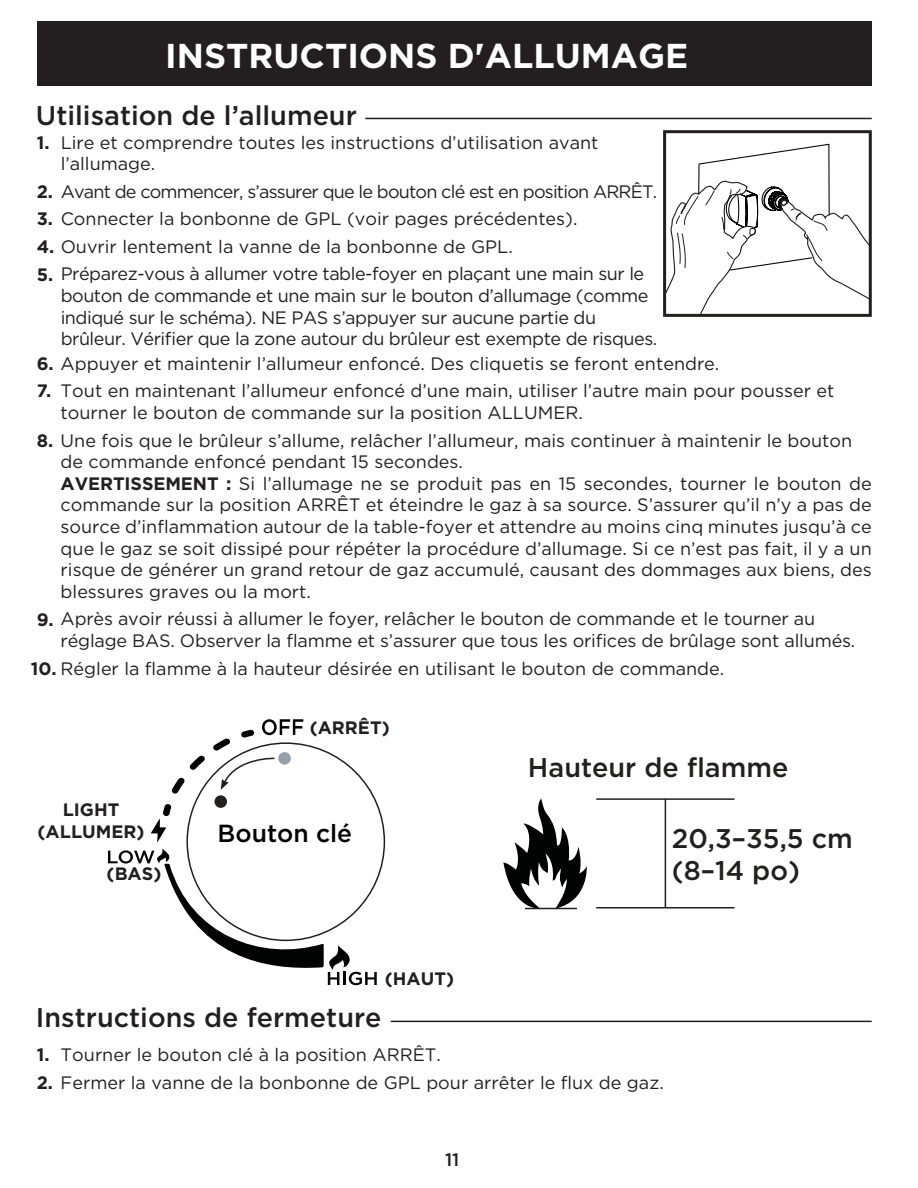
<style>
.page{position:relative;width:918px;height:1188px;background:#fff}
.page>*{position:absolute;margin:0;border:0;box-sizing:border-box;transform-origin:0 0}
.t1{font:700 34.5px "Gotham";color:#fff}
.t2{font:500 27px "Gotham";color:#231f20}
.t3{font:500 27px/32.4px "Gotham";color:#221f1f}
.t4{font:500 24.75px "Gotham";color:#000}
.t5{font:18px/21.6px "Gotham";color:#231f20}
.t6{font:18px/21.6px "Gotham";letter-spacing:-.025em;color:#231f20}
.t7{font:18px "Gotham";letter-spacing:-.045em;color:#231f20}
.t8{font:700 18px/21.6px "Gotham";color:#231f20;text-align:center}
.t9{font:500 18px "Gotham";color:#231f20}
.s1{font-weight:700}
</style>
<div class="page">
<div style="left:37px;top:21px;width:834px;height:65px;background:#231f20"></div>
<hr style="left:365px;top:118px;width:507px;height:1px;background:#221f1f">
<svg style="left:663px;top:130px;width:209px;height:187px"></svg>
<hr style="left:698px;top:164px;width:2px;height:30px;background:#010202">
<svg style="left:503px;top:798px;width:84px;height:112px"></svg>
<svg style="left:108px;top:849px;width:269px;height:136px"></svg>
<svg style="left:151px;top:804px;width:21px;height:38px"></svg>
<div style="left:187px;top:743px;width:197px;height:197px;background:#fff;border-radius:50%"></div>
<div style="left:214px;top:795px;width:13px;height:13px;background:#221f1f;border-radius:50%"></div>
<hr style="left:665px;top:800px;width:1px;height:107px;background:#221f1f">
<hr style="left:596px;top:798px;width:139px;height:2px;background:#221f1f">
<hr style="left:596px;top:907px;width:139px;height:2px;background:#221f1f">
<hr style="left:525px;top:908px;width:52px;height:1px;background:#221f1f">
<svg style="left:171px;top:719px;width:132px;height:75px"></svg>
<hr style="left:391px;top:1021px;width:481px;height:1px;background:#221f1f">
<h1 class="t1" style="left:165px;top:33px;width:524px">INSTRUCTIONS D'ALLUMAGE</h1>
<h2 class="t2" style="left:36px;top:97px;width:322px">Utilisation de l’allumeur</h2>
<p class="t8" style="left:37px;top:131px;width:14px">1.</p>
<p class="t7" style="left:37px;top:180px;width:622px"><span class="s1">2.</span> Avant de commencer, s’assurer que le bouton clé est en position ARRÊT.</p>
<p class="t5" style="left:37px;top:208px;width:542px"><span class="s1">3.</span> Connecter la bonbonne de GPL (voir pages précédentes).</p>
<p class="t5" style="left:37px;top:235px;width:478px"><span class="s1">4.</span> Ouvrir lentement la vanne de la bonbonne de GPL.</p>
<p class="t6" style="left:37px;top:263px;width:609px"><span class="s1">5.</span> Préparez-vous à allumer votre table-foyer en plaçant une main sur le</p>
<p class="t5" style="left:61px;top:131px;width:539px">Lire et comprendre toutes les instructions d’utilisation avant l’allumage.</p>
<p class="t6" style="left:61px;top:285px;width:598px">bouton de commande et une main sur le bouton d’allumage (comme indiqué sur le schéma). NE PAS s’appuyer sur aucune partie du brûleur. Vérifier que la zone autour du brûleur est exempte de risques.</p>
<p class="t5" style="left:61px;top:380px;width:775px">Tout en maintenant l’allumeur enfoncé d’une main, utiliser l’autre main pour pousser et tourner le bouton de commande sur la position ALLUMER.</p>
<p class="t5" style="left:61px;top:451px;width:813px">de commande enfoncé pendant 15 secondes.<br><span class="s1">AVERTISSEMENT :</span> Si l’allumage ne se produit pas en 15 secondes, tourner le bouton de commande sur la position ARRÊT et éteindre le gaz à sa source. S’assurer qu’il n’y a pas de source d’inflammation autour de la table-foyer et attendre au moins cinq minutes jusqu’à ce que le gaz se soit dissipé pour répéter la procédure d’allumage. Si ce n’est pas fait, il y a un risque de générer un grand retour de gaz accumulé, causant des dommages aux biens, des blessures graves ou la mort.</p>
<p class="t5" style="left:61px;top:629px;width:796px">réglage BAS. Observer la flamme et s’assurer que tous les orifices de brûlage sont allumés.</p>
<p class="t5" style="left:37px;top:349px;width:684px;line-height:27.5px"><span class="s1">6.</span> Appuyer et maintenir l’allumeur enfoncé. Des cliquetis se feront entendre.<br><span class="s1">7.</span></p>
<p class="t5" style="left:37px;top:429px;width:817px"><span class="s1">8.</span> Une fois que le brûleur s’allume, relâcher l’allumeur, mais continuer à maintenir le bouton</p>
<p class="t5" style="left:37px;top:608px;width:780px"><span class="s1">9.</span> Après avoir réussi à allumer le foyer, relâcher le bouton de commande et le tourner au</p>
<p class="t5" style="left:31px;top:657px;width:695px"><span class="s1">10.</span> Régler la flamme à la hauteur désirée en utilisant le bouton de commande.</p>
<p class="t8" style="left:38px;top:799px;width:108px">LIGHT (ALLUMER)</p>
<p class="t8" style="left:107px;top:863px;width:56px">(BAS)</p>
<p class="t8" style="left:310px;top:716px;width:81px">(ARRÊT)</p>
<h3 class="t4" style="left:218px;top:817px;width:136px">Bouton clé</h3>
<p class="t8" style="left:385px;top:968px;width:71px">(HAUT)</p>
<h2 class="t3" style="left:528px;top:751px;width:262px">Hauteur de flamme</h2>
<h2 class="t3" style="left:672px;top:822px;width:183px">20,3–35,5 cm (8–14 po)</h2>
<h2 class="t2" style="left:36px;top:1000px;width:347px">Instructions de fermeture</h2>
<p class="t5" style="left:37px;top:1044px;width:406px"><span class="s1">1.</span> Tourner le bouton clé à la position ARRÊT.</p>
<p class="t5" style="left:37px;top:1071px;width:629px"><span class="s1">2.</span> Fermer la vanne de la bonbonne de GPL pour arrêter le flux de gaz.</p>
<p class="t9" style="left:445px;top:1148px;width:16px">11</p>
</div>
